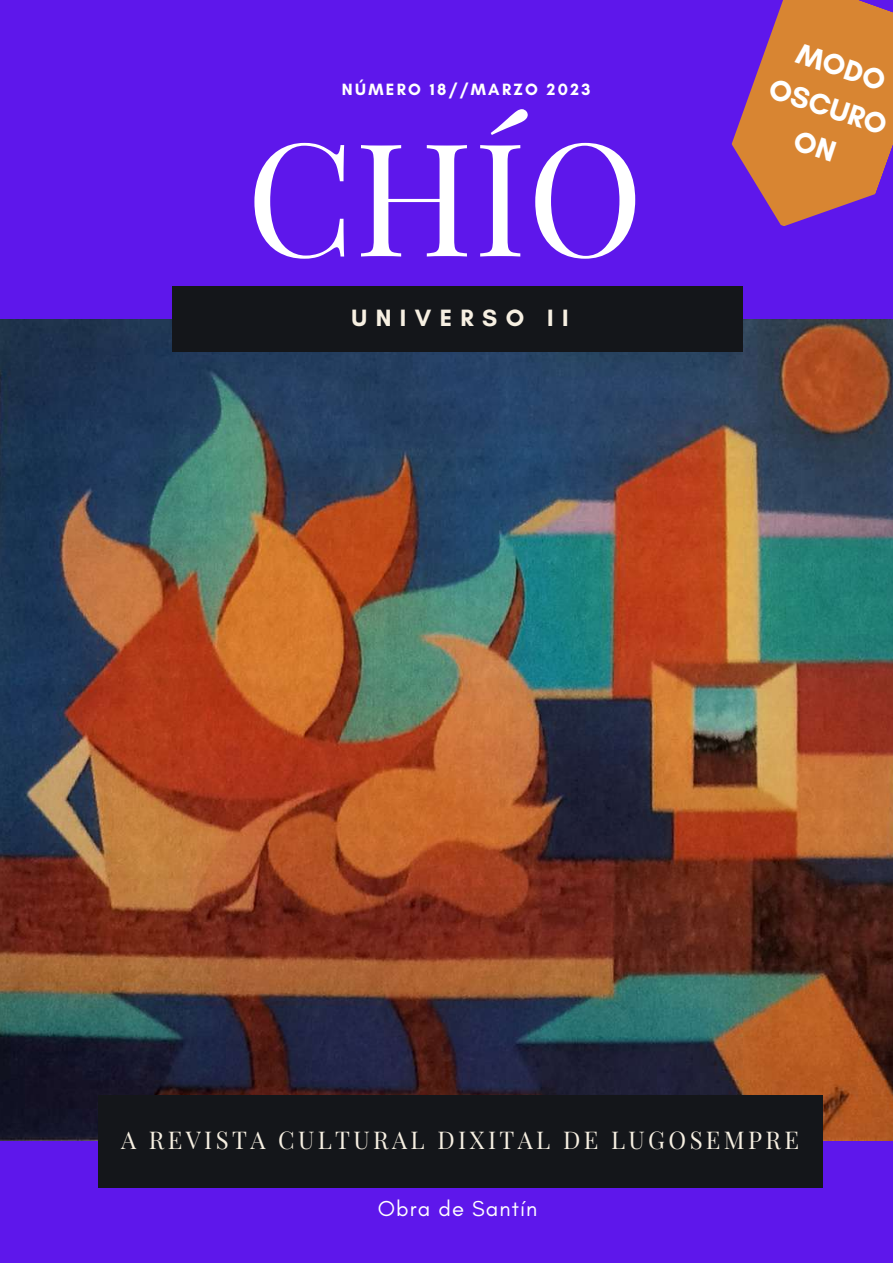
<style>
.page{position:relative;width:893px;height:1264px;background:#fff}
.page>*{position:absolute;margin:0;border:0;box-sizing:border-box;transform-origin:0 0}
.t1{font:157.35px "Playfair Display";color:#fff}
.t2{font:700 29.7px/41.5px "Glacial Indifference";color:#fff;text-align:center}
.t3{font:24px "Playfair Display";letter-spacing:.14em;color:#f7f0e2}
.t4{font:700 24px "Glacial Indifference";letter-spacing:.35em;color:#f7f0e2}
.t5{font:22.05px "Glacial Indifference";letter-spacing:.05em;color:#fff}
.t6{font:700 16.65px "Glacial Indifference";letter-spacing:.14em;color:#fff}
</style>
<div class="page">
<div style="left:0;top:0;width:892px;height:1262px;background:#5e17eb"></div>
<img style="left:0;top:319px;width:892px;height:821px">
<div style="left:172px;top:287px;width:570px;height:64px;background:#14161a"></div>
<div style="left:98px;top:1094px;width:724px;height:93px;background:#14161a"></div>
<svg style="left:731px;top:0;width:161px;height:226px"></svg>
<p class="t6" style="left:342px;top:79px;width:250px">NÚMERO 18//MARZO 2023</p>
<h1 class="t1" style="left:246px;top:86px;width:399px">CHÍO</h1>
<p class="t4" style="left:351px;top:303px;width:218px">UNIVERSO II</p>
<p class="t2" style="left:789px;top:28px;width:124px;rotate:18deg">MODO<br>OSCURO<br>ON</p>
<p class="t3" style="left:121px;top:1123px;width:679px">A REVISTA CULTURAL DIXITAL DE LUGOSEMPRE</p>
<p class="t5" style="left:377px;top:1194px;width:161px">Obra de Santín</p>
</div>
